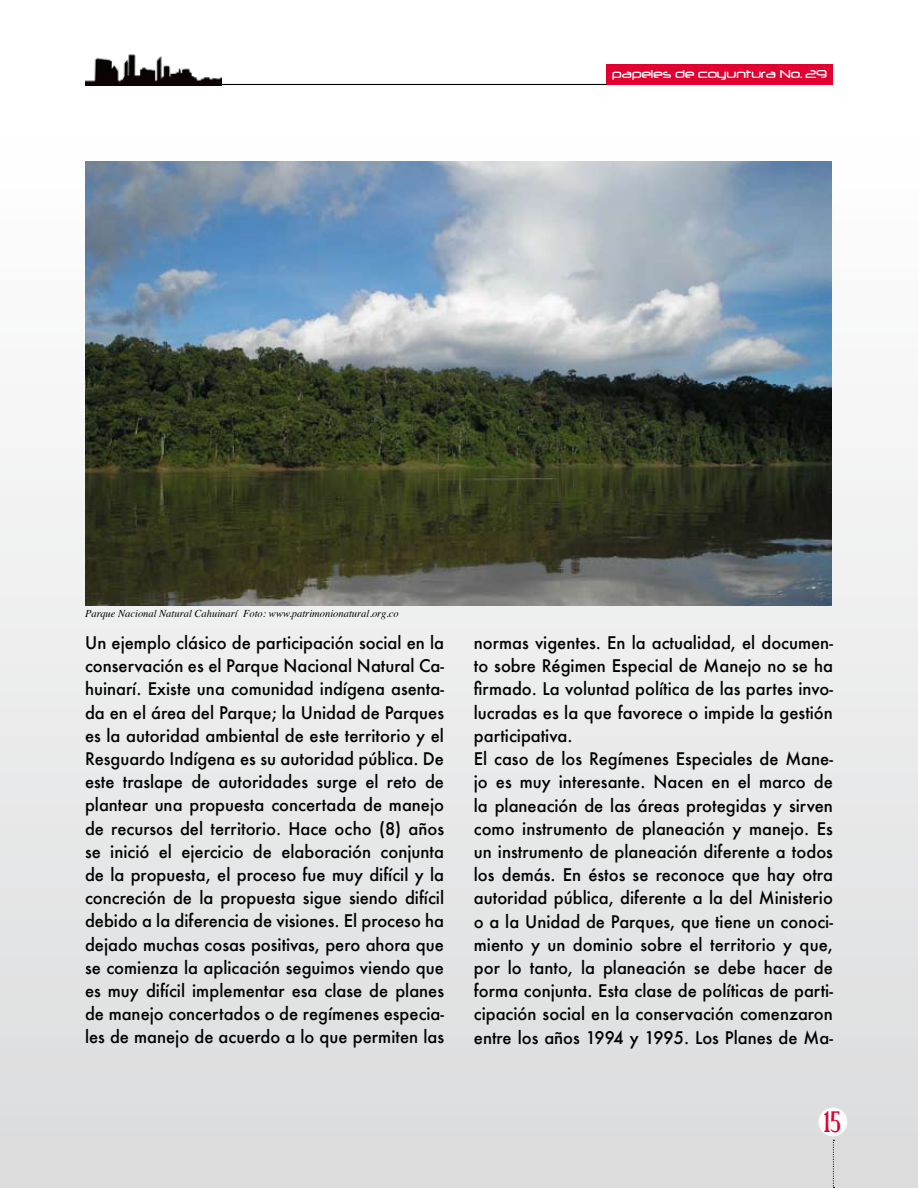
<style>
.page{position:relative;width:918px;height:1188px;background:#fff}
.page>*{position:absolute;margin:0;border:0;box-sizing:border-box;transform-origin:0 0}
.t1{font:30px "Euphorigenic";color:#e20031}
.t2{font:500 16.95px/23.2px "Futura";color:#000;text-align:justify}
.t3{font:13.5px "Neuropol";color:#fff}
.t4{font:italic 10.5px "Times";color:#000}
</style>
<div class="page">
<div style="left:0;top:0;width:918px;height:1188px;background:linear-gradient(to bottom,#fff,#dbdcdd)"></div>
<div style="left:607px;top:65px;width:226px;height:20px;background:#e20031"></div>
<hr style="left:85px;top:84px;width:522px;height:1px;background:#000">
<img style="left:85px;top:51px;width:136px;height:34px">
<div style="left:819px;top:1108px;width:28px;height:28px;background:#fff;border-radius:50%"></div>
<svg style="left:833px;top:1140px;width:1px;height:48px"></svg>
<img style="left:85px;top:162px;width:747px;height:444px">
<p class="t4" style="left:85px;top:605px;width:315px">Parque Nacional Natural Cahuinarí Foto: www.patrimonionatural.org.co</p>
<p class="t3" style="left:612px;top:67px;width:216px">papeles de coyuntura No. 29</p>
<p class="t2" style="left:85px;top:631px;width:361px">Un ejemplo clásico de participación social en la conservación es el Parque Nacional Natural Ca&shy;huinarí. Existe una comunidad indígena asenta&shy;da en el área del Parque; la Unidad de Parques es la autoridad ambiental de este territorio y el Resguardo Indígena es su autoridad pública. De este traslape de autoridades surge el reto de plantear una propuesta concertada de manejo de recursos del territorio. Hace ocho (8) años se inició el ejercicio de elaboración conjunta de la propuesta, el proceso fue muy difícil y la concreción de la propuesta sigue siendo difícil debido a la diferencia de visiones. El proceso ha dejado muchas cosas positivas, pero ahora que se comienza la aplicación seguimos viendo que es muy difícil implementar esa clase de planes de manejo concertados o de regímenes especia&shy;les de manejo de acuerdo a lo que permiten las</p>
<p class="t2" style="left:474px;top:631px;width:361px;text-align:left">normas vigentes. En la actualidad, el documen&shy;to sobre Régimen Especial de Manejo no se ha firmado. La voluntad política de las partes invo&shy;lucradas es la que favorece o impide la gestión participativa.<br>El caso de los Regímenes Especiales de Mane&shy;jo es muy interesante. Nacen en el marco de la planeación de las áreas protegidas y sirven como instrumento de planeación y manejo. Es un instrumento de planeación diferente a todos los demás. En éstos se reconoce que hay otra autoridad pública, diferente a la del Ministerio o a la Unidad de Parques, que tiene un conoci&shy;miento y un dominio sobre el territorio y que, por lo tanto, la planeación se debe hacer de forma conjunta. Esta clase de políticas de parti&shy;cipación social en la conservación comenzaron entre los años 1994 y 1995. Los Planes de Ma-</p>
<h1 class="t1" style="left:825px;top:1107px;width:18px">15</h1>
</div>
